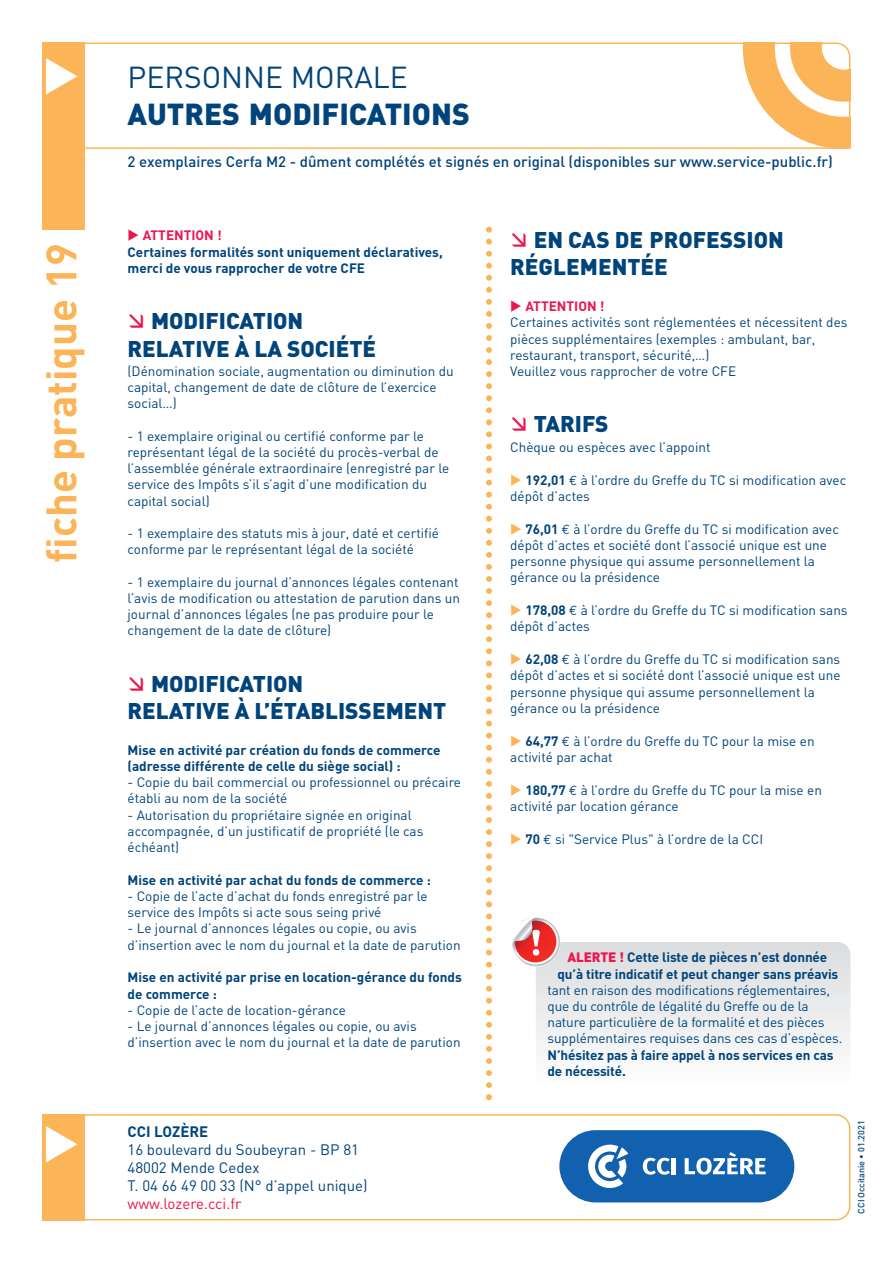
<style>
.page{position:relative;width:893px;height:1263px;background:#fff}
.page>*{position:absolute;margin:0;border:0;box-sizing:border-box;transform-origin:0 0}
.t1{font:700 42px "DIN";color:#fbb457}
.t2{font:900 30px "DIN";color:#00447b}
.t3{font:30px "DIN";color:#00447b}
.t4{font:900 22.5px/27.5px "DIN";color:#00447b}
.t5{font:500 15px "DIN";color:#00447b}
.t6{font:15px/18px "DIN";color:#00447b}
.t7{font:15px "DIN";color:#ed154e}
.t8{font:700 15px "DIN";color:#00447b}
.t9{font:13.5px/16.2px "DIN";color:#00447b}
.t10{font:700 13.5px/16.2px "DIN";color:#00447b}
.t11{font:500 9px "DIN";color:#00447b}
.s1{color:#ed154e}
.s2{font-weight:700;color:#ed154e}
.s3{color:#fbb457}
.s4{font-weight:700}
.s5{font-family:"Euro Mono"}
.s6{font-weight:900;color:#ed154e}
</style>
<div class="page">
<div style="left:43px;top:43px;width:42px;height:187px;background:#fbb457"></div>
<svg style="left:486px;top:227px;width:6px;height:873px"></svg>
<svg style="left:85px;top:43px;width:765px;height:106px"></svg>
<svg style="left:536px;top:942px;width:314px;height:106px"></svg>
<svg style="left:512px;top:917px;width:48px;height:50px"></svg>
<svg style="left:43px;top:1114px;width:807px;height:106px"></svg>
<svg style="left:46px;top:1126px;width:32px;height:37px"></svg>
<h1 class="t1" style="left:37px;top:563px;width:321px;rotate:-90deg">fiche pratique 19</h1>
<h2 class="t3" style="left:128px;top:60px;width:282px">PERSONNE MORALE</h2>
<h2 class="t2" style="left:128px;top:97px;width:344px">AUTRES MODIFICATIONS</h2>
<p class="t5" style="left:128px;top:153px;width:707px">2 exemplaires Cerfa M2 - dûment complétés et signés en original (disponibles sur www.service-public.fr)</p>
<p class="t10" style="left:128px;top:228px;width:317px"><span class="s1">◆ ATTENTION !<br></span>Certaines formalités sont uniquement déclaratives, merci de vous rapprocher de votre CFE</p>
<h3 class="t4" style="left:128px;top:308px;width:250px;text-indent:23px">MODIFICATION<br>RELATIVE À LA SOCIÉTÉ</h3>
<p class="t9" style="left:128px;top:363px;width:328px">(Dénomination sociale, augmentation ou diminution du capital, changement de date de clôture de l’exercice social…)</p>
<p class="t9" style="left:128px;top:428px;width:323px">- 1 exemplaire original ou certifié conforme par le représentant légal de la société du procès-verbal de l’assemblée générale extraordinaire (enregistré par le service des Impôts s’il s’agit d’une modification du capital social)</p>
<p class="t9" style="left:128px;top:525px;width:313px">- 1 exemplaire des statuts mis à jour, daté et certifié conforme par le représentant légal de la société</p>
<p class="t9" style="left:128px;top:574px;width:334px">- 1 exemplaire du journal d’annonces légales contenant l’avis de modification ou attestation de parution dans un journal d’annonces légales (ne pas produire pour le changement de la date de clôture)</p>
<h3 class="t4" style="left:128px;top:670px;width:320px;text-indent:23px">MODIFICATION<br>RELATIVE À L’ÉTABLISSEMENT</h3>
<p class="t10" style="left:128px;top:742px;width:314px">Mise en activité par création du fonds de commerce (adresse différente de celle du siège social) :</p>
<p class="t9" style="left:128px;top:774px;width:335px">- Copie du bail commercial ou professionnel ou précaire établi au nom de la société</p>
<p class="t9" style="left:128px;top:807px;width:297px">- Autorisation du propriétaire signée en original accompagnée, d’un justificatif de propriété (le cas échéant)</p>
<p class="t10" style="left:128px;top:872px;width:305px">Mise en activité par achat du fonds de commerce :</p>
<p class="t9" style="left:128px;top:888px;width:301px">- Copie de l’acte d’achat du fonds enregistré par le service des Impôts si acte sous seing privé</p>
<p class="t9" style="left:128px;top:921px;width:335px">- Le journal d’annonces légales ou copie, ou avis d’insertion avec le nom du journal et la date de parution</p>
<p class="t10" style="left:128px;top:970px;width:336px">Mise en activité par prise en location-gérance du fonds de commerce :</p>
<p class="t9" style="left:128px;top:1002px;width:220px">- Copie de l’acte de location-gérance</p>
<p class="t9" style="left:128px;top:1018px;width:335px">- Le journal d’annonces légales ou copie, ou avis d’insertion avec le nom du journal et la date de parution</p>
<p class="t8" style="left:128px;top:1123px;width:82px">CCI LOZÈRE</p>
<p class="t6" style="left:128px;top:1141px;width:242px">16 boulevard du Soubeyran - BP 81<br>48002 Mende Cedex<br>T. 04 66 49 00 33 (N° d’appel unique)</p>
<p class="t7" style="left:128px;top:1195px;width:115px">www.lozere.cci.fr</p>
<h3 class="t4" style="left:510px;top:226px;width:275px;text-indent:23px">EN CAS DE PROFESSION<br>RÉGLEMENTÉE</h3>
<p class="t9" style="left:510px;top:298px;width:339px"><span class="s1">◆</span> <span class="s2">ATTENTION !<br></span>Certaines activités sont réglementées et nécessitent des pièces supplémentaires (exemples : ambulant, bar, restaurant, transport, sécurité,…)<br>Veuillez vous rapprocher de votre CFE</p>
<h3 class="t4" style="left:534px;top:411px;width:76px">TARIFS</h3>
<p class="t9" style="left:510px;top:439px;width:202px">Chèque ou espèces avec l’appoint</p>
<p class="t9" style="left:510px;top:472px;width:337px"><span class="s3">◆</span> <span class="s4">192,01</span> <span class="s5">€</span> à l’ordre du Greffe du TC si modification avec dépôt d’actes</p>
<p class="t9" style="left:510px;top:521px;width:330px"><span class="s3">◆</span> <span class="s4">76,01</span> <span class="s5">€</span> à l’ordre du Greffe du TC si modification avec dépôt d’actes et société dont l’associé unique est une personne physique qui assume personnellement la gérance ou la présidence</p>
<p class="t9" style="left:510px;top:602px;width:339px"><span class="s3">◆</span> <span class="s4">178,08</span> <span class="s5">€</span> à l’ordre du Greffe du TC si modification sans dépôt d’actes</p>
<p class="t9" style="left:510px;top:651px;width:332px"><span class="s3">◆</span> <span class="s4">62,08</span> <span class="s5">€</span> à l’ordre du Greffe du TC si modification sans dépôt d’actes et si société dont l’associé unique est une personne physique qui assume personnellement la gérance ou la présidence</p>
<p class="t9" style="left:510px;top:733px;width:306px"><span class="s3">◆</span> <span class="s4">64,77</span> <span class="s5">€</span> à l’ordre du Greffe du TC pour la mise en activité par achat</p>
<p class="t9" style="left:510px;top:782px;width:313px"><span class="s3">◆</span> <span class="s4">180,77</span> <span class="s5">€</span> à l’ordre du Greffe du TC pour la mise en activité par location gérance</p>
<p class="t9" style="left:510px;top:831px;width:254px"><span class="s3">◆</span> <span class="s4">70</span> <span class="s5">€</span> si "Service Plus" à l’ordre de la CCI</p>
<p class="t10" style="left:557px;top:949px;width:282px;line-height:16.6px;text-align:center"><span class="s6">ALERTE !</span> Cette liste de pièces n’est donnée qu’à titre indicatif et peut changer sans préavis</p>
<p class="t9" style="left:548px;top:982px;width:296px">tant en raison des modifications réglementaires, que du contrôle de légalité du Greffe ou de la nature particulière de la formalité et des pièces supplémentaires requises dans ces cas d’espèces.</p>
<p class="t10" style="left:548px;top:1047px;width:288px">N’hésitez pas à faire appel à nos services en cas de nécessité.</p>
<p class="t11" style="left:856px;top:1214px;width:95px;rotate:-90deg">CCI Occitanie • 01.2021</p>
</div>
